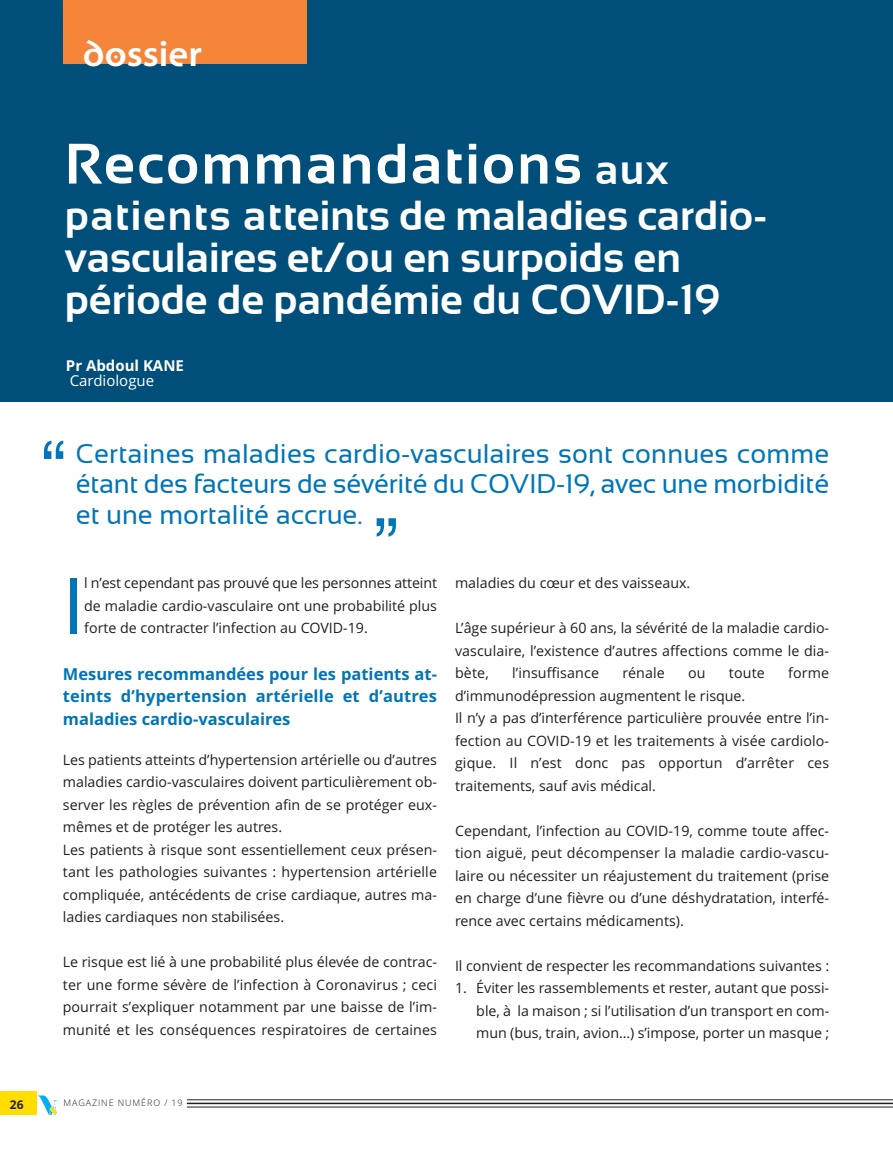
<style>
.page{position:relative;width:893px;height:1149px;background:#fff}
.page>*{position:absolute;margin:0;border:0;box-sizing:border-box;transform-origin:0 0}
.t1{font:77.25px "Open Sans";color:#0075b7}
.t2{font:72px "Helvetica";color:#0075b7}
.t3{font:700 57px "Sansation";letter-spacing:.04em;color:#fff}
.t4{font:700 42px/42px "Sansation";color:#fff}
.t5{font:700 36px "Santana";color:#fff}
.t6{font:27px/30.8px "Sansation";letter-spacing:-.005em;color:#0075b7;text-align:justify}
.t7{font:700 16.5px/22.2px "Open Sans";color:#0075b7;text-align:justify}
.t8{font:700 15px "Open Sans";color:#fff}
.t9{font:15px "Open Sans";color:#fff}
.t10{font:14.25px/22.5px "Open Sans";color:#231f20;text-align:justify}
.t11{font:700 12px "Open Sans";color:#231f20}
.t12{font:300 9px "Open Sans";letter-spacing:.1em;color:#231f20}
.s1{font-size:42px}
</style>
<div class="page">
<div style="left:0;top:0;width:893px;height:401px;background:#004e7a"></div>
<svg style="left:38px;top:1095px;width:20px;height:19px"></svg>
<div style="left:0;top:1091px;width:37px;height:23px;background:#ffde00"></div>
<hr style="left:187px;top:1099px;width:706px;height:1px;background:#231f20">
<hr style="left:187px;top:1102px;width:706px;height:1px;background:#231f20">
<hr style="left:187px;top:1106px;width:706px;height:1px;background:#231f20">
<div style="left:63px;top:0;width:244px;height:64px;background:#f58538"></div>
<h3 class="t5" style="left:83px;top:40px;width:121px">dossier</h3>
<h3 class="t3" style="left:65px;top:144px;width:605px">Recommandations <span class="s1">aux</span></h3>
<h3 class="t4" style="left:65px;top:198px;width:704px">patients atteints de maladies cardio&shy;vasculaires et/ou en surpoids en période de pandémie du COVID-19</h3>
<p class="t8" style="left:66px;top:359px;width:119px">Pr Abdoul KANE</p>
<p class="t9" style="left:70px;top:374px;width:86px">Cardiologue</p>
<h2 class="t2" style="left:41px;top:441px;width:25px">“</h2>
<h3 class="t6" style="left:76px;top:440px;width:755px">Certaines maladies cardio-vasculaires sont connues comme étant des facteurs de sévérité du COVID-19, avec une morbidité et une mortalité accrue.</h3>
<h2 class="t2" style="left:399px;top:536px;width:25px;rotate:-180deg">“</h2>
<h1 class="t1" style="left:63px;top:574px;width:23px">I</h1>
<p class="t10" style="left:84px;top:573px;width:354px">l n’est cependant pas prouvé que les personnes atteint de maladie cardio-vasculaire ont une probabilité plus forte de contracter l’infection au COVID-19.</p>
<p class="t7" style="left:63px;top:664px;width:376px">Mesures recommandées pour les patients at&shy;teints d’hypertension artérielle et d’autres maladies cardio-vasculaires</p>
<p class="t10" style="left:63px;top:749px;width:376px;text-align:left">Les patients atteints d’hypertension artérielle ou d’autres maladies cardio-vasculaires doivent particulièrement ob&shy;server les règles de prévention afin de se protéger eux&shy;mêmes et de protéger les autres.<br>Les patients à risque sont essentiellement ceux présen&shy;tant les pathologies suivantes : hypertension artérielle compliquée, antécédents de crise cardiaque, autres ma&shy;ladies cardiaques non stabilisées.</p>
<p class="t10" style="left:63px;top:951px;width:376px">Le risque est lié à une probabilité plus élevée de contrac&shy;ter une forme sévère de l’infection à Coronavirus ; ceci pourrait s’expliquer notamment par une baisse de l’im&shy;munité et les conséquences respiratoires de certaines</p>
<p class="t10" style="left:455px;top:573px;width:237px">maladies du cœur et des vaisseaux.</p>
<p class="t10" style="left:455px;top:618px;width:376px">L’âge supérieur à 60 ans, la sévérité de la maladie cardio&shy;vasculaire, l’existence d’autres affections comme le dia&shy;bète,</p>
<p class="t10" style="left:512px;top:663px;width:89px">l’insuffisance</p>
<p class="t10" style="left:622px;top:663px;width:44px">rénale</p>
<p class="t10" style="left:688px;top:663px;width:19px">ou</p>
<p class="t10" style="left:729px;top:663px;width:37px">toute</p>
<p class="t10" style="left:788px;top:663px;width:43px">forme</p>
<p class="t10" style="left:455px;top:685px;width:376px;text-align:left">d’immunodépression augmentent le risque.<br>Il n’y a pas d’interférence particulière prouvée entre l’in&shy;fection au COVID-19 et les traitements à visée cardiolo&shy;gique. Il n’est donc pas opportun d’arrêter ces traitements, sauf avis médical.</p>
<p class="t10" style="left:455px;top:820px;width:376px">Cependant, l’infection au COVID-19, comme toute affec&shy;tion aiguë, peut décompenser la maladie cardio-vascu&shy;laire ou nécessiter un réajustement du traitement (prise en charge d’une fièvre ou d’une déshydratation, interfé&shy;rence avec certains médicaments).</p>
<p class="t10" style="left:455px;top:955px;width:376px">Il convient de respecter les recommandations suivantes :</p>
<p class="t10" style="left:476px;top:978px;width:354px;text-indent:-21px">1. Éviter les rassemblements et rester, autant que possi&shy;ble, à la maison ; si l’utilisation d’un transport en com&shy;mun (bus, train, avion…) s’impose, porter un masque ;</p>
<p class="t11" style="left:10px;top:1099px;width:15px">26</p>
<p class="t12" style="left:64px;top:1099px;width:121px">MAGAZINE NUMÉRO / 19</p>
</div>
